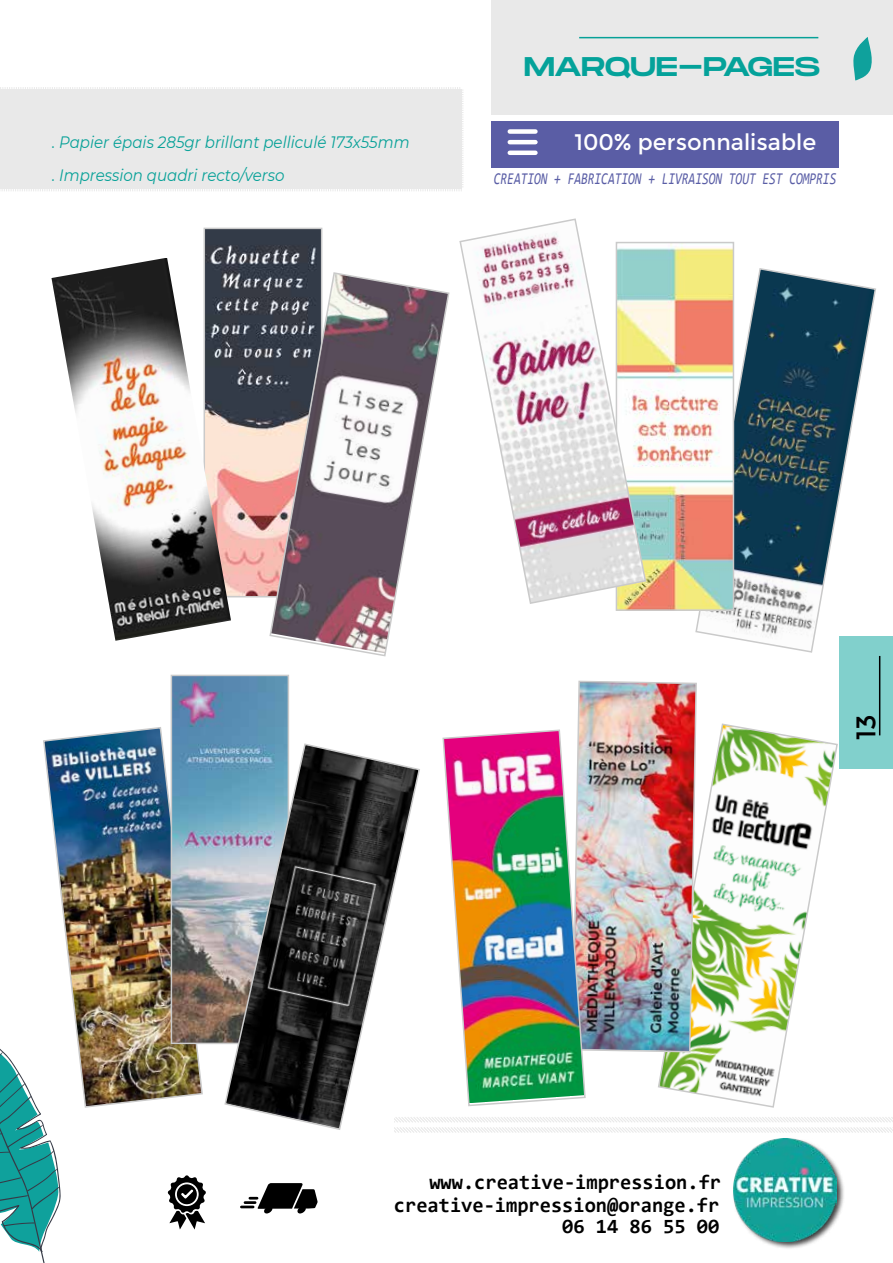
<style>
.page{position:relative;width:893px;height:1263px;background:#fff}
.page>*{position:absolute;margin:0;border:0;box-sizing:border-box;transform-origin:0 0}
.t1{font:27px "Monument Extended";letter-spacing:-.035em;color:#04a29a}
.t2{font:27px "Montserrat";color:#000}
.t3{font:22.5px "Montserrat";color:#fff}
.t4{font:700 20.4px/21.1px "Consolas";color:#000;text-align:right}
.t5{font:italic 16.5px/33px "Montserrat";color:#07a198;scale:.91 1}
.t6{font:italic 16.5px "Consolas";color:#5a5ea6;scale:.74 1}
</style>
<div class="page">
<img style="left:43px;top:726px;width:160px;height:382px">
<img style="left:174px;top:678px;width:112px;height:363px">
<div style="left:171px;top:675px;width:118px;height:369px;border:2px solid #cacaca"></div>
<div style="left:839px;top:636px;width:54px;height:133px;background:#81d0cc"></div>
<div style="left:491px;top:0;width:402px;height:115px;background:#e9e9e9"></div>
<hr style="left:579px;top:37px;width:239px;height:1px;background:#07a198">
<hr style="left:879px;top:656px;width:1px;height:79px;background:#000">
<div style="left:491px;top:121px;width:348px;height:47px;background:#5a5da5"></div>
<div style="left:510px;top:129px;width:25px;height:5px;background:#fff"></div>
<hr style="left:510px;top:140px;width:25px;height:4px;background:#fff">
<hr style="left:510px;top:151px;width:25px;height:4px;background:#fff">
<div style="left:732px;top:1137px;width:113px;height:112px;background:#000;opacity:.75"></div>
<img style="left:733px;top:1138px;width:103px;height:103px">
<svg style="left:241px;top:1183px;width:77px;height:30px"></svg>
<svg style="left:168px;top:1175px;width:38px;height:54px"></svg>
<svg style="left:394px;top:1117px;width:499px;height:16px"></svg>
<svg style="left:695px;top:267px;width:181px;height:386px"></svg>
<img style="left:207px;top:231px;width:112px;height:363px">
<img style="left:51px;top:258px;width:180px;height:383px">
<svg style="left:269px;top:271px;width:181px;height:386px"></svg>
<img style="left:619px;top:245px;width:112px;height:363px">
<div style="left:616px;top:242px;width:118px;height:369px;border:2px solid #cacaca"></div>
<svg style="left:459px;top:218px;width:188px;height:387px"></svg>
<svg style="left:658px;top:723px;width:180px;height:385px"></svg>
<img style="left:577px;top:680px;width:121px;height:373px">
<div style="left:0;top:87px;width:464px;height:104px;background:#e9e9e9"></div>
<svg style="left:223px;top:742px;width:198px;height:389px"></svg>
<img style="left:442px;top:729px;width:144px;height:378px">
<svg style="left:853px;top:37px;width:19px;height:43px"></svg>
<svg style="left:0;top:991px;width:61px;height:272px"></svg>
<h1 class="t1" style="left:524px;top:46px;width:298px">MARQUE-PAGES</h1>
<p class="t5" style="left:52px;top:125px;width:394px">. Papier épais 285gr brillant pelliculé 173x55mm . Impression quadri recto/verso</p>
<h2 class="t3" style="left:574px;top:129px;width:243px">100% personnalisable</h2>
<p class="t6" style="left:494px;top:167px;width:464px">CREATION + FABRICATION + LIVRAISON TOUT EST COMPRIS</p>
<h1 class="t2" style="left:850px;top:740px;width:27px;rotate:-90deg">13</h1>
<p class="t4" style="left:429px;top:1172px;width:293px">www.creative-impression.fr</p>
<p class="t4" style="left:394px;top:1194px;width:327px">creative-impression@orange.fr<br>06 14 86 55 00</p>
</div>
